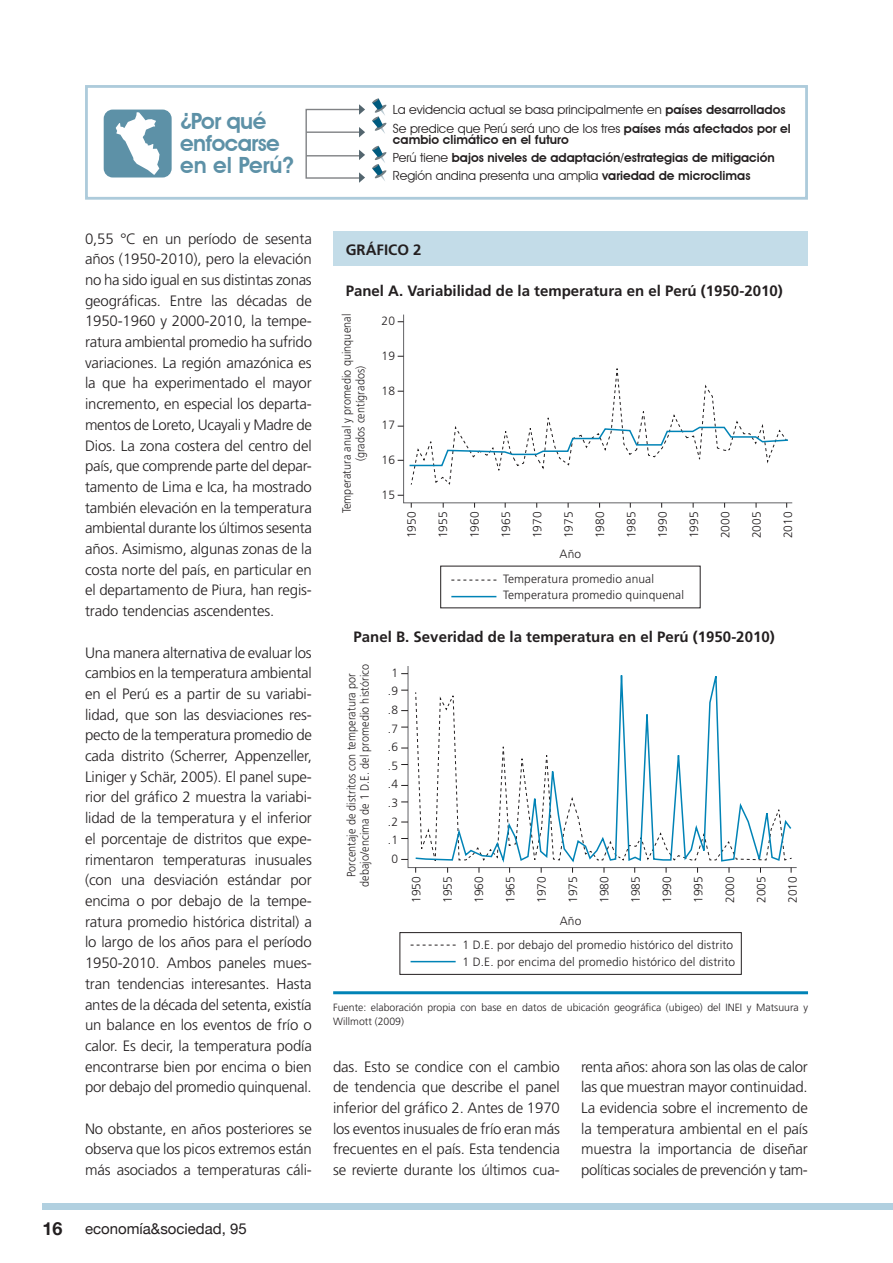
<style>
.page{position:relative;width:893px;height:1263px;background:#fff}
.page>*{position:absolute;margin:0;border:0;box-sizing:border-box;transform-origin:0 0}
.t1{font:600 22.35px/22.4px "Avant Garde IT Cby BT";letter-spacing:-.025em;color:#5d91a7}
.t2{font:700 18px "Helvetica Neue";color:#231f20}
.t3{font:300 15px/20.7px "Frutiger";letter-spacing:-.01em;color:#231f20;text-align:justify}
.t4{font:700 15px "Frutiger";color:#231f20}
.t5{font:15px "Helvetica Neue";color:#231f20}
.t6{font:600 12.6px/18.1px "Avant Garde IT Cby BT";color:#231f20}
.t7{font:12.6px/18.1px "Avant Garde IT Cby BT";color:#231f20}
.t8{font:300 12px "Frutiger";letter-spacing:.01em;color:#231f20}
.t9{font:300 12px "Frutiger";letter-spacing:.01em;color:#231f20;scale:.9 1}
.t10{font:300 10.5px/13.5px "Frutiger";color:#231f20}
.s1{font-weight:600}
.s2{font-weight:400}
</style>
<div class="page">
<div style="left:43px;top:1203px;width:850px;height:7px;background:#b1d0e0"></div>
<div style="left:333px;top:232px;width:475px;height:34px;background:#c3dce8"></div>
<svg style="left:403px;top:314px;width:390px;height:190px"></svg>
<svg style="left:410px;top:360px;width:377px;height:125px"></svg>
<svg style="left:398px;top:371px;width:392px;height:112px"></svg>
<svg style="left:451px;top:580px;width:45px;height:1px"></svg>
<hr style="left:451px;top:596px;width:45px;height:1px;background:#0083b6">
<svg style="left:407px;top:666px;width:390px;height:202px"></svg>
<svg style="left:411px;top:945px;width:45px;height:1px"></svg>
<hr style="left:411px;top:961px;width:45px;height:1px;background:#0083b6">
<div style="left:399px;top:932px;width:343px;height:43px;border:1px solid #231f20"></div>
<svg style="left:414px;top:666px;width:379px;height:200px"></svg>
<hr style="left:333px;top:991px;width:475px;height:3px;background:#0083b6">
<svg style="left:104px;top:110px;width:68px;height:67px"></svg>
<svg style="left:372px;top:98px;width:15px;height:36px"></svg>
<svg style="left:372px;top:145px;width:15px;height:36px"></svg>
<hr style="left:306px;top:131px;width:56px;height:2px;background:#808285">
<hr style="left:306px;top:155px;width:56px;height:1px;background:#808285">
<div style="left:305px;top:109px;width:58px;height:70px;border:1px solid #808285"></div>
<svg style="left:359px;top:104px;width:6px;height:11px"></svg>
<svg style="left:359px;top:127px;width:6px;height:10px"></svg>
<svg style="left:359px;top:150px;width:6px;height:10px"></svg>
<svg style="left:359px;top:172px;width:6px;height:11px"></svg>
<div style="left:85px;top:85px;width:723px;height:115px;border:3px solid #adcbdb"></div>
<p class="t1" style="left:180px;top:109px;width:115px">¿Por qué enfocarse en el Perú?</p>
<p class="t3" style="left:85px;top:228px;width:228px">0,55 °C en un período de sesenta años (1950-2010), pero la elevación no ha sido igual en sus distintas zonas geográficas. Entre las décadas de 1950-1960 y 2000-2010, la tempe&shy;ratura ambiental promedio ha sufrido variaciones. La región amazónica es la que ha experimentado el mayor incremento, en especial los departa&shy;mentos de Loreto, Ucayali y Madre de Dios. La zona costera del centro del país, que comprende parte del depar&shy;tamento de Lima e Ica, ha mostrado también elevación en la temperatura ambiental durante los últimos sesenta años. Asimismo, algunas zonas de la costa norte del país, en particular en el departamento de Piura, han regis&shy;trado tendencias ascendentes.</p>
<p class="t3" style="left:85px;top:642px;width:228px">Una manera alternativa de evaluar los cambios en la temperatura ambiental en el Perú es a partir de su variabi&shy;lidad, que son las desviaciones res&shy;pecto de la temperatura promedio de cada distrito (Scherrer, Appenzeller, Liniger y Schär, 2005). El panel supe&shy;rior del gráfico 2 muestra la variabi&shy;lidad de la temperatura y el inferior el porcentaje de distritos que expe&shy;rimentaron temperaturas inusuales (con una desviación estándar por encima o por debajo de la tempe&shy;ratura promedio histórica distrital) a lo largo de los años para el período 1950-2010. Ambos paneles mues&shy;tran tendencias interesantes. Hasta antes de la década del setenta, existía un balance en los eventos de frío o calor. Es decir, la temperatura podía encontrarse bien por encima o bien por debajo del promedio quinquenal.</p>
<p class="t3" style="left:85px;top:1118px;width:228px">No obstante, en años posteriores se observa que los picos extremos están más asociados a temperaturas cáli-</p>
<p class="t2" style="left:43px;top:1217px;width:22px">16</p>
<p class="t5" style="left:85px;top:1220px;width:163px">economía&amp;sociedad, 95</p>
<p class="t7" style="left:393px;top:101px;width:399px">La evidencia actual se basa principalmente en <span class="s1">países desarrollados<br></span>Se predice que Perú será uno de los tres <span class="s1">países más afectados por el</span></p>
<p class="t6" style="left:393px;top:130px;width:383px">cambio climático en el futuro<br><span class="s2">Perú tiene</span> bajos niveles de adaptación/estrategias de mitigación<br><span class="s2">Región andina presenta una amplia</span> variedad de microclimas</p>
<p class="t4" style="left:346px;top:241px;width:77px">GRÁFICO 2</p>
<p class="t4" style="left:346px;top:282px;width:438px">Panel A. Variabilidad de la temperatura en el Perú (1950-2010)</p>
<p class="t9" style="left:340px;top:513px;width:223px;rotate:-90deg">Temperatura anual y promedio quinquenal</p>
<p class="t9" style="left:353px;top:461px;width:108px;rotate:-90deg">(grados centígrados)</p>
<p class="t8" style="left:382px;top:314px;width:15px">20</p>
<p class="t8" style="left:382px;top:349px;width:15px">19</p>
<p class="t8" style="left:382px;top:384px;width:15px">18</p>
<p class="t8" style="left:382px;top:418px;width:15px">17</p>
<p class="t8" style="left:382px;top:453px;width:15px">16</p>
<p class="t8" style="left:382px;top:488px;width:15px">15</p>
<p class="t8" style="left:405px;top:538px;width:29px;rotate:-90deg">1950</p>
<p class="t8" style="left:436px;top:538px;width:29px;rotate:-90deg">1955</p>
<p class="t8" style="left:468px;top:538px;width:29px;rotate:-90deg">1960</p>
<p class="t8" style="left:499px;top:538px;width:29px;rotate:-90deg">1965</p>
<p class="t8" style="left:530px;top:538px;width:29px;rotate:-90deg">1970</p>
<p class="t8" style="left:562px;top:538px;width:29px;rotate:-90deg">1975</p>
<p class="t8" style="left:593px;top:538px;width:29px;rotate:-90deg">1980</p>
<p class="t8" style="left:625px;top:538px;width:29px;rotate:-90deg">1985</p>
<p class="t8" style="left:656px;top:538px;width:29px;rotate:-90deg">1990</p>
<p class="t8" style="left:687px;top:538px;width:29px;rotate:-90deg">1995</p>
<p class="t8" style="left:719px;top:538px;width:29px;rotate:-90deg">2000</p>
<p class="t8" style="left:750px;top:538px;width:29px;rotate:-90deg">2005</p>
<p class="t8" style="left:781px;top:538px;width:29px;rotate:-90deg">2010</p>
<p class="t8" style="left:560px;top:547px;width:23px">Año</p>
<p class="t8" style="left:503px;top:572px;width:152px">Temperatura promedio anual</p>
<p class="t8" style="left:503px;top:588px;width:182px">Temperatura promedio quinquenal</p>
<p class="t4" style="left:354px;top:628px;width:423px">Panel B. Severidad de la temperatura en el Perú (1950-2010)</p>
<p class="t9" style="left:344px;top:877px;width:228px;rotate:-90deg">Porcentaje de distritos con temperatura por</p>
<p class="t9" style="left:358px;top:887px;width:249px;rotate:-90deg">debajo/encima de 1 D.E. del promedio histórico</p>
<p class="t8" style="left:391px;top:666px;width:8px">1</p>
<p class="t8" style="left:388px;top:684px;width:12px">.9</p>
<p class="t8" style="left:388px;top:703px;width:12px">.8</p>
<p class="t8" style="left:388px;top:721px;width:12px">.7</p>
<p class="t8" style="left:388px;top:740px;width:12px">.6</p>
<p class="t8" style="left:388px;top:759px;width:12px">.5</p>
<p class="t8" style="left:388px;top:777px;width:12px">.4</p>
<p class="t8" style="left:388px;top:796px;width:12px">.3</p>
<p class="t8" style="left:388px;top:815px;width:12px">.2</p>
<p class="t8" style="left:388px;top:833px;width:12px">.1</p>
<p class="t8" style="left:391px;top:852px;width:8px">0</p>
<p class="t8" style="left:409px;top:903px;width:29px;rotate:-90deg">1950</p>
<p class="t8" style="left:441px;top:903px;width:29px;rotate:-90deg">1955</p>
<p class="t8" style="left:472px;top:903px;width:29px;rotate:-90deg">1960</p>
<p class="t8" style="left:503px;top:903px;width:29px;rotate:-90deg">1965</p>
<p class="t8" style="left:535px;top:903px;width:29px;rotate:-90deg">1970</p>
<p class="t8" style="left:566px;top:903px;width:29px;rotate:-90deg">1975</p>
<p class="t8" style="left:598px;top:903px;width:29px;rotate:-90deg">1980</p>
<p class="t8" style="left:629px;top:903px;width:29px;rotate:-90deg">1985</p>
<p class="t8" style="left:660px;top:903px;width:29px;rotate:-90deg">1990</p>
<p class="t8" style="left:692px;top:903px;width:29px;rotate:-90deg">1995</p>
<p class="t8" style="left:723px;top:903px;width:29px;rotate:-90deg">2000</p>
<p class="t8" style="left:754px;top:903px;width:29px;rotate:-90deg">2005</p>
<p class="t8" style="left:786px;top:903px;width:29px;rotate:-90deg">2010</p>
<p class="t8" style="left:560px;top:914px;width:23px">Año</p>
<p class="t8" style="left:462px;top:938px;width:272px">1 D.E. por debajo del promedio histórico del distrito</p>
<p class="t8" style="left:462px;top:955px;width:274px">1 D.E. por encima del promedio histórico del distrito</p>
<p class="t10" style="left:333px;top:1000px;width:476px">Fuente: elaboración propia con base en datos de ubicación geográfica (ubigeo) del INEI y Matsuura y<br>Willmott (2009)</p>
<p class="t3" style="left:333px;top:1056px;width:228px">das. Esto se condice con el cambio de tendencia que describe el panel inferior del gráfico 2. Antes de 1970 los eventos inusuales de frío eran más frecuentes en el país. Esta tendencia se revierte durante los últimos cua-</p>
<p class="t3" style="left:581px;top:1056px;width:228px">renta años: ahora son las olas de calor las que muestran mayor continuidad.<br>La evidencia sobre el incremento de la temperatura ambiental en el país muestra la importancia de diseñar políticas sociales de prevención y tam-</p>
</div>
